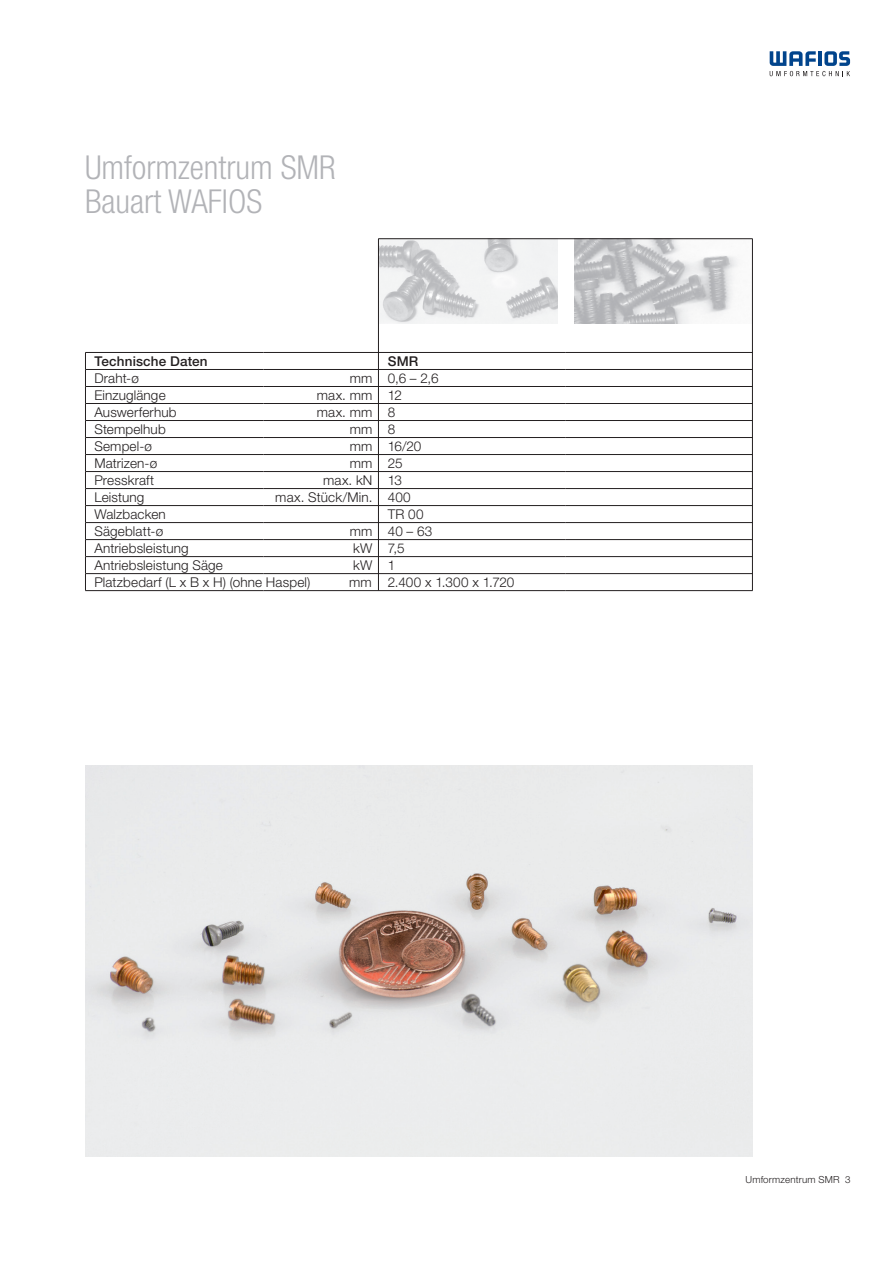
<style>
.page{position:relative;width:893px;height:1263px;background:#fff}
.page>*{position:absolute;margin:0;border:0;box-sizing:border-box;transform-origin:0 0}
.t1{font:300 condensed 33px/34px "Helvetica Neue LTCE";color:#b2b3b7}
.t2{font:300 13.5px "Helvetica Neue LT";letter-spacing:.01em;color:#231f20}
.t3{font:500 13.5px "Helvetica Neue LT";letter-spacing:.01em;color:#231f20}
.t4{font:300 9.75px "Helvetica Neue LT";letter-spacing:.02em;color:#231f20}
</style>
<div class="page">
<svg style="left:770px;top:51px;width:80px;height:25px"></svg>
<img style="left:85px;top:765px;width:668px;height:392px">
<img style="left:379px;top:239px;width:178px;height:85px">
<img style="left:574px;top:239px;width:178px;height:85px">
<hr style="left:378px;top:239px;width:1px;height:352px;background:#231f20">
<hr style="left:752px;top:239px;width:1px;height:352px;background:#231f20">
<hr style="left:378px;top:238px;width:375px;height:1px;background:#231f20">
<hr style="left:85px;top:352px;width:179px;height:1px;background:#231f20">
<hr style="left:264px;top:352px;width:114px;height:1px;background:#231f20">
<hr style="left:378px;top:352px;width:188px;height:1px;background:#231f20">
<hr style="left:566px;top:352px;width:187px;height:1px;background:#231f20">
<hr style="left:264px;top:369px;width:114px;height:1px;background:#231f20">
<hr style="left:378px;top:369px;width:188px;height:1px;background:#231f20">
<hr style="left:566px;top:369px;width:187px;height:1px;background:#231f20">
<hr style="left:264px;top:386px;width:114px;height:1px;background:#231f20">
<hr style="left:378px;top:386px;width:188px;height:1px;background:#231f20">
<hr style="left:566px;top:386px;width:187px;height:1px;background:#231f20">
<hr style="left:264px;top:403px;width:114px;height:1px;background:#231f20">
<hr style="left:378px;top:403px;width:188px;height:1px;background:#231f20">
<hr style="left:566px;top:403px;width:187px;height:1px;background:#231f20">
<hr style="left:264px;top:420px;width:114px;height:1px;background:#231f20">
<hr style="left:378px;top:420px;width:188px;height:1px;background:#231f20">
<hr style="left:566px;top:420px;width:187px;height:1px;background:#231f20">
<hr style="left:264px;top:437px;width:114px;height:1px;background:#231f20">
<hr style="left:378px;top:437px;width:188px;height:1px;background:#231f20">
<hr style="left:566px;top:437px;width:187px;height:1px;background:#231f20">
<hr style="left:264px;top:454px;width:114px;height:1px;background:#231f20">
<hr style="left:378px;top:454px;width:188px;height:1px;background:#231f20">
<hr style="left:566px;top:454px;width:187px;height:1px;background:#231f20">
<hr style="left:264px;top:471px;width:114px;height:1px;background:#231f20">
<hr style="left:378px;top:471px;width:188px;height:1px;background:#231f20">
<hr style="left:566px;top:471px;width:187px;height:1px;background:#231f20">
<hr style="left:264px;top:505px;width:114px;height:1px;background:#231f20">
<hr style="left:378px;top:505px;width:188px;height:1px;background:#231f20">
<hr style="left:566px;top:505px;width:187px;height:1px;background:#231f20">
<hr style="left:378px;top:539px;width:188px;height:1px;background:#231f20">
<hr style="left:566px;top:539px;width:187px;height:1px;background:#231f20">
<hr style="left:264px;top:556px;width:114px;height:1px;background:#231f20">
<hr style="left:378px;top:556px;width:188px;height:1px;background:#231f20">
<hr style="left:566px;top:556px;width:187px;height:1px;background:#231f20">
<hr style="left:264px;top:573px;width:114px;height:1px;background:#231f20">
<hr style="left:378px;top:573px;width:188px;height:1px;background:#231f20">
<hr style="left:85px;top:369px;width:179px;height:1px;background:#231f20">
<hr style="left:85px;top:386px;width:179px;height:1px;background:#231f20">
<hr style="left:85px;top:403px;width:179px;height:1px;background:#231f20">
<hr style="left:85px;top:420px;width:179px;height:1px;background:#231f20">
<hr style="left:85px;top:437px;width:179px;height:1px;background:#231f20">
<hr style="left:85px;top:454px;width:179px;height:1px;background:#231f20">
<hr style="left:85px;top:471px;width:179px;height:1px;background:#231f20">
<hr style="left:85px;top:505px;width:179px;height:1px;background:#231f20">
<hr style="left:264px;top:539px;width:114px;height:1px;background:#231f20">
<hr style="left:85px;top:539px;width:179px;height:1px;background:#231f20">
<hr style="left:85px;top:556px;width:179px;height:1px;background:#231f20">
<hr style="left:85px;top:573px;width:179px;height:1px;background:#231f20">
<svg style="left:85px;top:353px;width:1px;height:237px"></svg>
<hr style="left:566px;top:573px;width:187px;height:1px;background:#231f20">
<hr style="left:85px;top:590px;width:179px;height:1px;background:#231f20">
<hr style="left:264px;top:590px;width:114px;height:1px;background:#231f20">
<hr style="left:378px;top:590px;width:188px;height:1px;background:#231f20">
<hr style="left:566px;top:590px;width:187px;height:1px;background:#231f20">
<hr style="left:85px;top:488px;width:179px;height:1px;background:#231f20">
<hr style="left:264px;top:488px;width:114px;height:1px;background:#231f20">
<hr style="left:378px;top:488px;width:188px;height:1px;background:#231f20">
<hr style="left:566px;top:488px;width:187px;height:1px;background:#231f20">
<hr style="left:85px;top:522px;width:179px;height:1px;background:#231f20">
<hr style="left:264px;top:522px;width:114px;height:1px;background:#231f20">
<hr style="left:378px;top:522px;width:188px;height:1px;background:#231f20">
<hr style="left:566px;top:522px;width:187px;height:1px;background:#231f20">
<h1 class="t1" style="left:85px;top:150px;width:252px">Umformzentrum SMR<br>Bauart Wafios</h1>
<p class="t3" style="left:94px;top:353px;width:115px">Technische Daten</p>
<p class="t3" style="left:388px;top:353px;width:32px">SMR</p>
<p class="t2" style="left:94px;top:370px;width:46px">Draht-ø</p>
<p class="t2" style="left:350px;top:370px;width:90px">mm 0,6 – 2,6</p>
<p class="t2" style="left:94px;top:387px;width:73px">Einzuglänge</p>
<p class="t2" style="left:317px;top:387px;width:87px">max. mm 12</p>
<p class="t2" style="left:94px;top:404px;width:84px">Auswerferhub</p>
<p class="t2" style="left:317px;top:404px;width:80px">max. mm 8</p>
<p class="t2" style="left:94px;top:421px;width:73px">Stempelhub</p>
<p class="t2" style="left:350px;top:421px;width:47px">mm 8</p>
<p class="t2" style="left:94px;top:438px;width:59px">Sempel-ø</p>
<p class="t2" style="left:350px;top:438px;width:73px">mm 16/20</p>
<p class="t2" style="left:94px;top:455px;width:64px">Matrizen-ø</p>
<p class="t2" style="left:350px;top:455px;width:54px">mm 25</p>
<p class="t2" style="left:94px;top:472px;width:61px">Presskraft</p>
<p class="t2" style="left:323px;top:472px;width:80px">max. kN 13</p>
<p class="t2" style="left:94px;top:489px;width:51px">Leistung</p>
<p class="t2" style="left:275px;top:489px;width:137px">max. Stück/Min. 400</p>
<p class="t2" style="left:94px;top:506px;width:73px">Walzbacken</p>
<p class="t2" style="left:388px;top:506px;width:37px">TR 00</p>
<p class="t2" style="left:94px;top:523px;width:70px">Sägeblatt-ø</p>
<p class="t2" style="left:350px;top:523px;width:84px">mm 40 – 63</p>
<p class="t2" style="left:94px;top:540px;width:96px">Antriebsleistung</p>
<p class="t2" style="left:353px;top:540px;width:53px">kW 7,5</p>
<p class="t2" style="left:94px;top:557px;width:130px">Antriebsleistung Säge</p>
<p class="t2" style="left:353px;top:557px;width:44px">kW 1</p>
<p class="t2" style="left:94px;top:574px;width:218px">Platzbedarf (L x B x H) (ohne Haspel)</p>
<p class="t2" style="left:349px;top:574px;width:167px">mm 2.400 x 1.300 x 1.720</p>
<p class="t4" style="left:745px;top:1173px;width:106px">Umformzentrum SMR 3</p>
</div>
